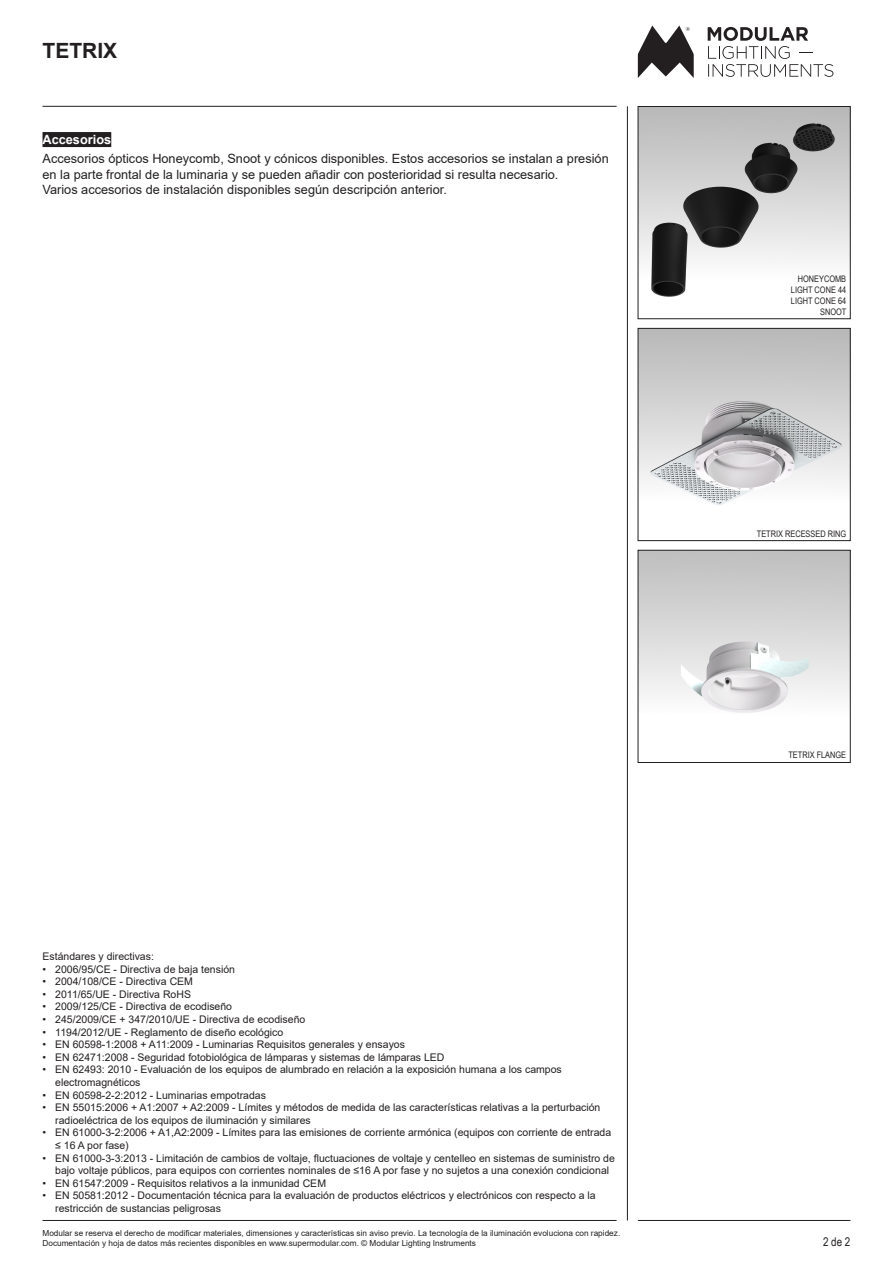
<style>
.page{position:relative;width:893px;height:1263px;background:#fff}
.page>*{position:absolute;margin:0;border:0;box-sizing:border-box;transform-origin:0 0}
.t1{font:700 21px "Arial";color:#231f20}
.t2{font:12.75px/15.3px "Arial";color:#231f20}
.t3{font:700 12.75px "Arial";color:#fff}
.t4{font:12px "Arial Narrow";color:#231f20}
.t5{font:10.5px/12.6px "Arial";color:#231f20}
.t6{font:9px/10.8px "Arial Narrow";color:#231f20;text-align:right}
.t7{font:8.25px/9.9px "Arial";color:#231f20}
</style>
<div class="page">
<hr style="left:627px;top:106px;width:1px;height:1114px;background:#231f20">
<hr style="left:638px;top:1220px;width:212px;height:1px;background:#231f20">
<hr style="left:43px;top:1220px;width:574px;height:1px;background:#231f20">
<svg style="left:708px;top:27px;width:125px;height:50px"></svg>
<svg style="left:638px;top:26px;width:56px;height:52px"></svg>
<hr style="left:43px;top:106px;width:574px;height:1px;background:#231f20">
<div style="left:43px;top:132px;width:68px;height:15px;background:#231f20"></div>
<img style="left:640px;top:108px;width:208px;height:189px">
<div style="left:638px;top:106px;width:212px;height:213px;border:1px solid #231f20"></div>
<img style="left:640px;top:330px;width:208px;height:175px">
<div style="left:638px;top:328px;width:212px;height:213px;border:1px solid #231f20"></div>
<img style="left:640px;top:552px;width:208px;height:161px">
<div style="left:638px;top:550px;width:212px;height:213px;border:1px solid #231f20"></div>
<h1 class="t1" style="left:43px;top:36px;width:76px">TETRIX</h1>
<p class="t3" style="left:43px;top:130px;width:70px">Accesorios</p>
<p class="t2" style="left:43px;top:151px;width:568px">Accesorios ópticos Honeycomb, Snoot y cónicos disponibles. Estos accesorios se instalan a presión en la parte frontal de la luminaria y se pueden añadir con posterioridad si resulta necesario.<br>Varios accesorios de instalación disponibles según descripción anterior.</p>
<p class="t5" style="left:43px;top:950px;width:113px">Estándares y directivas:</p>
<p class="t5" style="left:43px;top:962px;width:194px">• 2006/95/CE - Directiva de baja tensión</p>
<p class="t5" style="left:43px;top:975px;width:152px">• 2004/108/CE - Directiva CEM</p>
<p class="t5" style="left:43px;top:988px;width:150px">• 2011/65/UE - Directiva RoHS</p>
<p class="t5" style="left:43px;top:1000px;width:191px">• 2009/125/CE - Directiva de ecodiseño</p>
<p class="t5" style="left:43px;top:1013px;width:264px">• 245/2009/CE + 347/2010/UE - Directiva de ecodiseño</p>
<p class="t5" style="left:43px;top:1025px;width:242px">• 1194/2012/UE - Reglamento de diseño ecológico</p>
<p class="t5" style="left:43px;top:1038px;width:364px">• EN 60598-1:2008 + A11:2009 - Luminarias Requisitos generales y ensayos</p>
<p class="t5" style="left:43px;top:1051px;width:404px">• EN 62471:2008 - Seguridad fotobiológica de lámparas y sistemas de lámparas LED</p>
<p class="t5" style="left:55px;top:1063px;width:508px;text-indent:-13px">• EN 62493: 2010 - Evaluación de los equipos de alumbrado en relación a la exposición humana a los campos electromagnéticos</p>
<p class="t5" style="left:43px;top:1088px;width:225px">• EN 60598-2-2:2012 - Luminarias empotradas</p>
<p class="t5" style="left:55px;top:1101px;width:547px;text-indent:-13px">• EN 55015:2006 + A1:2007 + A2:2009 - Límites y métodos de medida de las características relativas a la perturbación radioeléctrica de los equipos de iluminación y similares</p>
<p class="t5" style="left:55px;top:1126px;width:557px;text-indent:-13px">• EN 61000-3-2:2006 + A1,A2:2009 - Límites para las emisiones de corriente armónica (equipos con corriente de entrada ≤ 16 A por fase)</p>
<p class="t5" style="left:55px;top:1151px;width:561px;text-indent:-13px">• EN 61000-3-3:2013 - Limitación de cambios de voltaje, fluctuaciones de voltaje y centelleo en sistemas de suministro de bajo voltaje públicos, para equipos con corrientes nominales de ≤16 A por fase y no sujetos a una conexión condicional</p>
<p class="t5" style="left:43px;top:1177px;width:285px">• EN 61547:2009 - Requisitos relativos a la inmunidad CEM</p>
<p class="t5" style="left:55px;top:1189px;width:542px;text-indent:-13px">• EN 50581:2012 - Documentación técnica para la evaluación de productos eléctricos y electrónicos con respecto a la restricción de sustancias peligrosas</p>
<p class="t6" style="left:791px;top:273px;width:57px">HONEYCOMB<br>LIGHT CONE 44<br>LIGHT CONE 64<br>SNOOT</p>
<p class="t6" style="left:757px;top:528px;width:91px">TETRIX RECESSED RING</p>
<p class="t6" style="left:788px;top:749px;width:59px">TETRIX FLANGE</p>
<p class="t7" style="left:43px;top:1228px;width:579px">Modular se reserva el derecho de modificar materiales, dimensiones y características sin aviso previo. La tecnología de la iluminación evoluciona con rapidez.<br>Documentación y hoja de datos más recientes disponibles en www.supermodular.com. © Modular Lighting Instruments</p>
<p class="t4" style="left:823px;top:1233px;width:29px">2 de 2</p>
</div>
